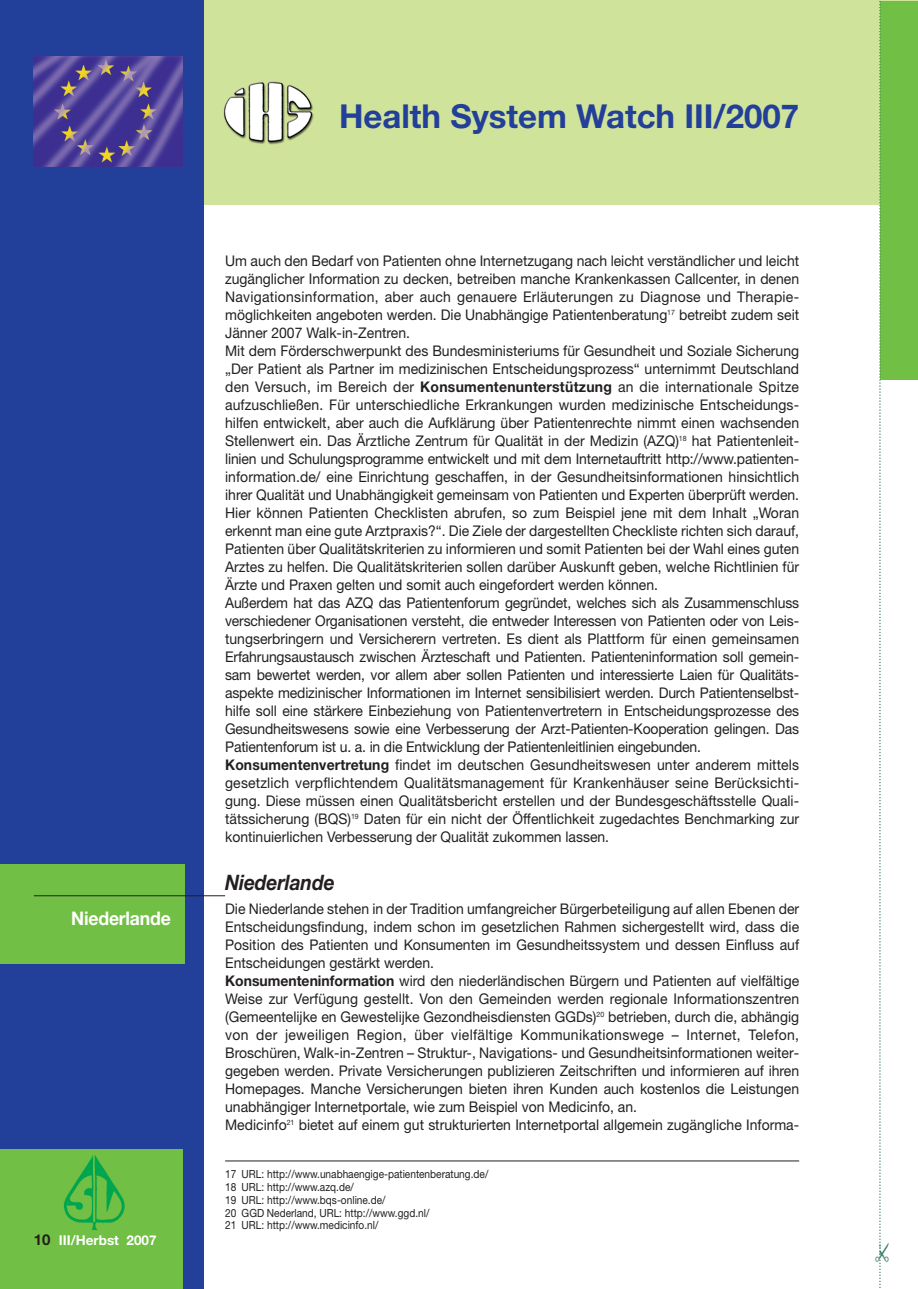
<style>
.page{position:relative;width:918px;height:1289px;background:#fff}
.page>*{position:absolute;margin:0;border:0;box-sizing:border-box;transform-origin:0 0}
.t1{font:700 33px "Helvetica Neue";color:#223f99}
.t2{font:22.5px "Monotype Sorts";color:#418167}
.t3{font:italic 700 21.3px "Helvetica Neue";letter-spacing:-.005em;color:#231f20;scale:.9 1}
.t4{font:700 18.75px "Helvetica Neue";letter-spacing:-.01em;color:#fff;scale:.94 1}
.t5{font:14.7px/18px "Helvetica Neue";color:#231f20;scale:.95 1}
.t6{font:700 13.5px "Helvetica Neue";color:#fff}
.t7{font:11.25px/12.8px "Helvetica Neue";color:#231f20;scale:.9 1}
.s1{font-size:15px;color:#231f20}
.s2{font-weight:700}
</style>
<div class="page">
<div style="left:13px;top:1px;width:905px;height:204px;background:#d0e39a"></div>
<div style="left:0;top:1px;width:204px;height:1287px;background:#223f99"></div>
<div style="left:0;top:1149px;width:183px;height:139px;background:#71bf44"></div>
<img style="left:63px;top:1155px;width:62px;height:75px">
<img style="left:34px;top:56px;width:149px;height:111px">
<div style="left:880px;top:1px;width:37px;height:378px;background:#71bf44"></div>
<div style="left:901px;top:1px;width:17px;height:378px;background:#71bf44"></div>
<img style="left:223px;top:81px;width:91px;height:64px">
<svg style="left:879px;top:1px;width:2px;height:1287px"></svg>
<hr style="left:225px;top:1160px;width:574px;height:1px;background:#231f20">
<div style="left:0;top:864px;width:185px;height:100px;background:#71bf44"></div>
<hr style="left:34px;top:895px;width:191px;height:1px;background:#231f20">
<p class="t4" style="left:71px;top:911px;width:107px">Niederlande</p>
<p class="t6" style="left:34px;top:1235px;width:124px"><span class="s1">10</span> III/Herbst 2007</p>
<h1 class="t1" style="left:339px;top:104px;width:462px">Health System Watch III/2007</h1>
<p class="t5" style="left:225px;top:253px;width:606px">Um auch den Bedarf von Patienten ohne Internetzugang nach leicht verständlicher und leicht zugänglicher Information zu decken, betreiben manche Krankenkassen Callcenter, in denen Navigationsinformation, aber auch genauere Erläuterungen zu Diagnose und Therapie&shy;möglichkeiten angeboten werden. Die Unabhängige Patientenberatung<sup>17</sup> betreibt zudem seit Jänner 2007 Walk-in-Zentren.<br>Mit dem Förderschwerpunkt des Bundesministeriums für Gesundheit und Soziale Sicherung „Der Patient als Partner im medizinischen Entscheidungsprozess“ unternimmt Deutschland den Versuch, im Bereich der <span class="s2">Konsumentenunterstützung</span> an die internationale Spitze aufzuschließen. Für unterschiedliche Erkrankungen wurden medizinische Entscheidungs&shy;hilfen entwickelt, aber auch die Aufklärung über Patientenrechte nimmt einen wachsenden Stellenwert ein. Das Ärztliche Zentrum für Qualität in der Medizin (AZQ)<sup>18</sup> hat Patientenleit&shy;linien und Schulungsprogramme entwickelt und mit dem Internetauftritt http://www.patienten&shy;information.de/ eine Einrichtung geschaffen, in der Gesundheitsinformationen hinsichtlich ihrer Qualität und Unabhängigkeit gemeinsam von Patienten und Experten überprüft werden.<br>Hier können Patienten Checklisten abrufen, so zum Beispiel jene mit dem Inhalt „Woran erkennt man eine gute Arztpraxis?“. Die Ziele der dargestellten Checkliste richten sich darauf, Patienten über Qualitätskriterien zu informieren und somit Patienten bei der Wahl eines guten Arztes zu helfen. Die Qualitätskriterien sollen darüber Auskunft geben, welche Richtlinien für Ärzte und Praxen gelten und somit auch eingefordert werden können.<br>Außerdem hat das AZQ das Patientenforum gegründet, welches sich als Zusammenschluss verschiedener Organisationen versteht, die entweder Interessen von Patienten oder von Leis&shy;tungserbringern und Versicherern vertreten. Es dient als Plattform für einen gemeinsamen Erfahrungsaustausch zwischen Ärzteschaft und Patienten. Patienteninformation soll gemein&shy;sam bewertet werden, vor allem aber sollen Patienten und interessierte Laien für Qualitäts&shy;aspekte medizinischer Informationen im Internet sensibilisiert werden. Durch Patientenselbst&shy;hilfe soll eine stärkere Einbeziehung von Patientenvertretern in Entscheidungsprozesse des Gesundheitswesens sowie eine Verbesserung der Arzt-Patienten-Kooperation gelingen. Das Patientenforum ist u. a. in die Entwicklung der Patientenleitlinien eingebunden.<br><span class="s2">Konsumentenvertretung</span> findet im deutschen Gesundheitswesen unter anderem mittels gesetzlich verpflichtendem Qualitätsmanagement für Krankenhäuser seine Berücksichti&shy;gung. Diese müssen einen Qualitätsbericht erstellen und der Bundesgeschäftsstelle Quali&shy;tätssicherung (BQS)<sup>19</sup> Daten für ein nicht der Öffentlichkeit zugedachtes Benchmarking zur kontinuierlichen Verbesserung der Qualität zukommen lassen.</p>
<h3 class="t3" style="left:225px;top:874px;width:123px">Niederlande</h3>
<p class="t5" style="left:225px;top:901px;width:606px">Die Niederlande stehen in der Tradition umfangreicher Bürgerbeteiligung auf allen Ebenen der Entscheidungsfindung, indem schon im gesetzlichen Rahmen sichergestellt wird, dass die Position des Patienten und Konsumenten im Gesundheitssystem und dessen Einfluss auf Entscheidungen gestärkt werden.<br><span class="s2">Konsumenteninformation</span> wird den niederländischen Bürgern und Patienten auf vielfältige Weise zur Verfügung gestellt. Von den Gemeinden werden regionale Informationszentren (Gemeentelijke en Gewestelijke Gezondheisdiensten GGDs)<sup>20</sup> betrieben, durch die, abhängig von der jeweiligen Region, über vielfältige Kommunikationswege – Internet, Telefon, Broschüren, Walk-in-Zentren – Struktur-, Navigations- und Gesundheitsinformationen weiter&shy;gegeben werden. Private Versicherungen publizieren Zeitschriften und informieren auf ihren Homepages. Manche Versicherungen bieten ihren Kunden auch kostenlos die Leistungen unabhängiger Internetportale, wie zum Beispiel von Medicinfo, an.<br>Medicinfo<sup>21</sup> bietet auf einem gut strukturierten Internetportal allgemein zugängliche Informa-</p>
<p class="t7" style="left:225px;top:1169px;width:294px">17 URL: http://www.unabhaengige-patientenberatung.de/ 18 URL: http://www.azq.de/<br>19 URL: http://www.bqs-online.de/<br>20 GGD Nederland, URL: http://www.ggd.nl/<br>21 URL: http://www.medicinfo.nl/</p>
<h2 class="t2" style="left:872px;top:1262px;width:23px;rotate:-90deg">✃</h2>
</div>
